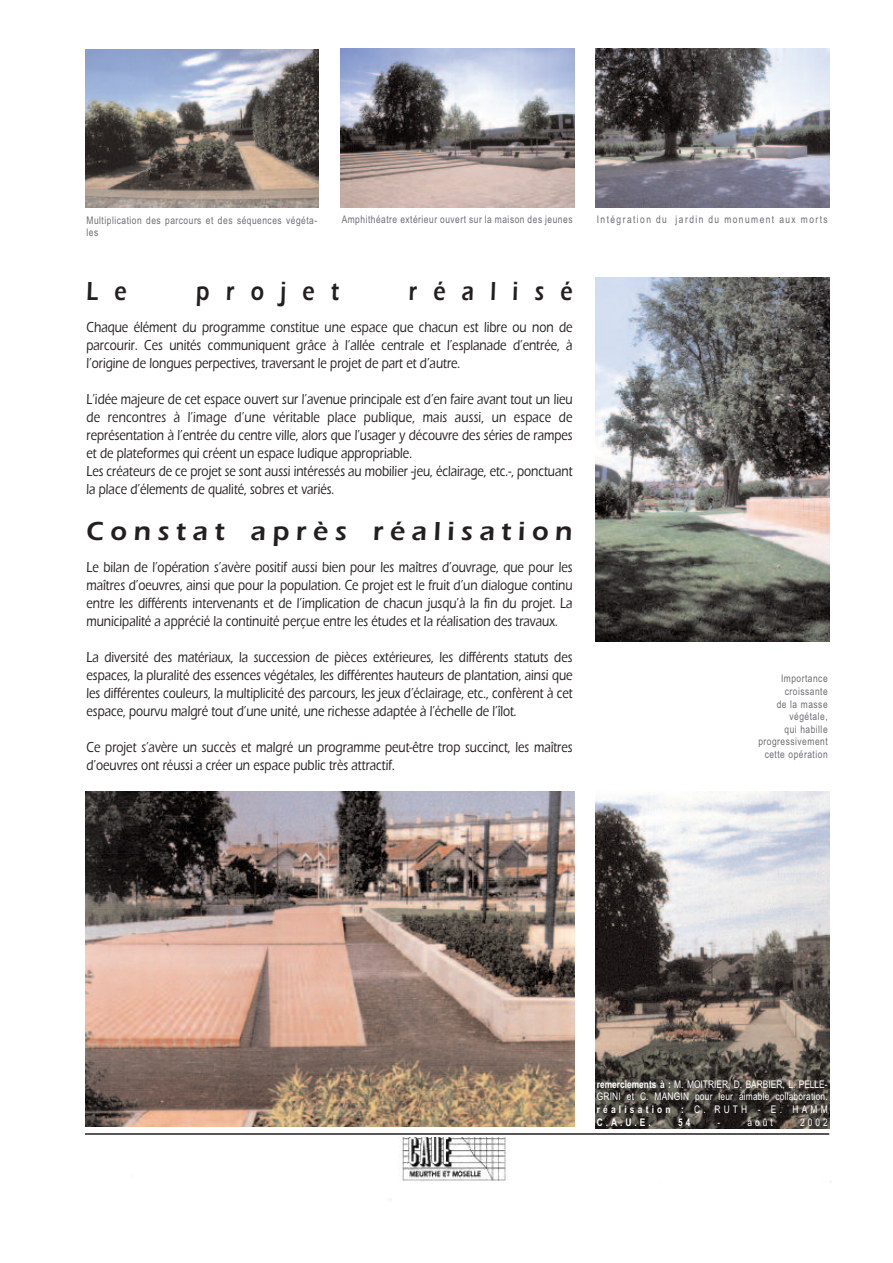
<style>
.page{position:relative;width:893px;height:1263px;background:#fff}
.page>*{position:absolute;margin:0;border:0;box-sizing:border-box;transform-origin:0 0}
.t1{font:600 27px "Eras ITC";letter-spacing:.245em;color:#231f20}
.t2{font:600 27px "Eras ITC";letter-spacing:.245em;color:#231f20;scale:.8 1}
.t3{font:600 27px "Eras ITC";letter-spacing:.755em;color:#231f20;scale:.8 1}
.t4{font:500 15px/18px "Eras ITC";color:#231f20;text-align:justify;scale:.8 1}
.t5{font:10.5px/12.6px "Arial MS";letter-spacing:.06em;color:#6c6d70;text-align:right;scale:.8 1}
.t6{font:10.5px/12.6px "Arial MS";letter-spacing:.02em;color:#fff;text-align:justify;scale:.8 1}
.t7{font:10.5px "Arial MS";letter-spacing:.17em;color:#6c6d70;scale:.8 1}
.t8{font:10.5px "Arial Bold MS";color:#fff;scale:.8 1}
.s1{font-family:"Arial Bold MS"}
</style>
<div class="page">
<img style="left:390px;top:1138px;width:441px;height:62px">
<hr style="left:85px;top:1133px;width:744px;height:2px;background:#231f20">
<img style="left:85px;top:49px;width:234px;height:158px">
<img style="left:595px;top:278px;width:234px;height:364px">
<img style="left:595px;top:791px;width:234px;height:337px">
<img style="left:85px;top:791px;width:489px;height:336px">
<img style="left:595px;top:49px;width:234px;height:158px">
<img style="left:340px;top:48px;width:234px;height:159px">
<div style="left:750px;top:1152px;width:24px;height:16px;background:#fff"></div>
<div style="left:672px;top:1146px;width:12px;height:7px;background:#fff"></div>
<div style="left:516px;top:1146px;width:21px;height:8px;background:#fff"></div>
<p class="t5" style="left:87px;top:214px;width:290px">Multiplication des parcours et des séquences végéta-</p>
<p class="t5" style="left:342px;top:213px;width:290px">Amphithéatre extérieur ouvert sur la maison des jeunes</p>
<p class="t7" style="left:597px;top:213px;width:290px">Intégration du jardin du monument aux morts</p>
<p class="t5" style="left:87px;top:226px;width:16px">les</p>
<h1 class="t2" style="left:87px;top:275px;width:52px">L e</h1>
<h1 class="t2" style="left:196px;top:275px;width:180px">projet</h1>
<h1 class="t3" style="left:409px;top:275px;width:206px">réalisé</h1>
<p class="t4" style="left:87px;top:318px;width:609px">Chaque élément du programme constitue une espace que chacun est libre ou non de parcourir. Ces unités communiquent grâce à l’allée centrale et l’esplanade d’entrée, à l’origine de longues perpectives, traversant le projet de part et d’autre.</p>
<p class="t4" style="left:87px;top:390px;width:609px;text-align:left">L’idée majeure de cet espace ouvert sur l’avenue principale est d’en faire avant tout un lieu de rencontres à l’image d’une véritable place publique, mais aussi, un espace de représentation à l’entrée du centre ville, alors que l’usager y découvre des séries de rampes et de plateformes qui créent un espace ludique appropriable.<br>Les créateurs de ce projet se sont aussi intéressés au mobilier -jeu, éclairage, etc.-, ponctuant la place d’élements de qualité, sobres et variés.</p>
<h1 class="t1" style="left:87px;top:515px;width:488px">Constat après réalisation</h1>
<p class="t4" style="left:87px;top:558px;width:609px">Le bilan de l’opération s’avère positif aussi bien pour les maîtres d’ouvrage, que pour les maîtres d’oeuvres, ainsi que pour la population. Ce projet est le fruit d’un dialogue continu entre les différents intervenants et de l’implication de chacun jusqu’à la fin du projet. La municipalité a apprécié la continuité perçue entre les études et la réalisation des travaux.</p>
<p class="t4" style="left:87px;top:648px;width:609px">La diversité des matériaux, la succession de pièces extérieures, les différents statuts des espaces, la pluralité des essences végétales, les différentes hauteurs de plantation, ainsi que les différentes couleurs, la multiplicité des parcours, les jeux d’éclairage, etc., confèrent à cet espace, pourvu malgré tout d’une unité, une richesse adaptée à l’échelle de l’îlot.</p>
<p class="t4" style="left:87px;top:738px;width:609px">Ce projet s’avère un succès et malgré un programme peut-être trop succinct, les maîtres d’oeuvres ont réussi a créer un espace public très attractif.</p>
<p class="t5" style="left:758px;top:672px;width:88px">Importance croissante<br>de la masse végétale,<br>qui habille progressivement cette opération</p>
<p class="t6" style="left:597px;top:1078px;width:290px"><span class="s1">remerciements à :</span> M. MOITRIER, D. BARBIER, L. PELLE-GRINI et C. MANGIN pour leur aimable collaboration. <span class="s1">réalisation :</span> C. RUTH - E. HAMM</p>
<p class="t8" style="left:597px;top:1116px;width:69px">C.A.U.E.</p>
<p class="t8" style="left:678px;top:1116px;width:17px">5 4</p>
<p class="t6" style="left:718px;top:1116px;width:5px">-</p>
<p class="t6" style="left:747px;top:1116px;width:33px">août</p>
<p class="t6" style="left:800px;top:1116px;width:36px">2002</p>
</div>
